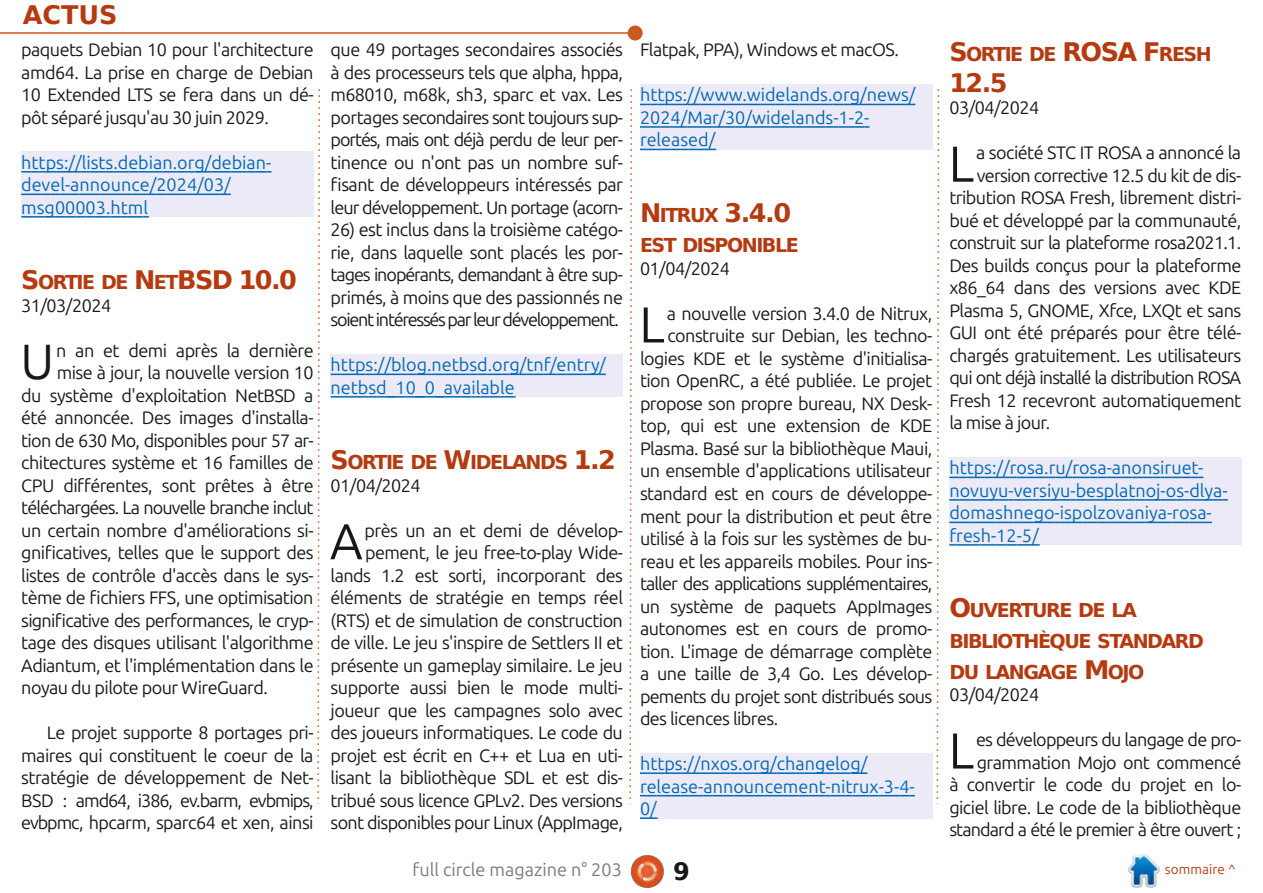
<style>
.page{position:relative;width:1263px;height:893px;background:#fff}
.page>*{position:absolute;margin:0;border:0;box-sizing:border-box;transform-origin:0 0}
.t1{font:50.4px "Ubuntu";color:#181715}
.t2{font:49.35px "Ubuntu";color:#181715}
.t3{font:700 25.5px "DejaVu Sans";letter-spacing:-.03em;color:#b53a10}
.t4{font:700 24px "DejaVu Sans";color:#181715}
.t5{font:700 19.2px/30.6px "DejaVu Sans";letter-spacing:-.08em;color:#b53a10}
.t6{font:18px/22.5px "Ubuntu";letter-spacing:-.03em;color:#181715;text-align:justify}
.t7{font:18px/22.5px "Ubuntu";color:#0068b2}
.t8{font:18px "Ubuntu";letter-spacing:-.05em;color:#181715}
.t9{font:18px "Ubuntu";color:#79797f}
.t10{font:13.5px "Ubuntu";color:#b53a10}
.s1{font-size:19.2px}
.s2{font-size:25.5px}
</style>
<div class="page">
<img style="left:631px;top:855px;width:33px;height:33px">
<img style="left:1128px;top:855px;width:32px;height:32px">
<hr style="left:0;top:32px;width:635px;height:2px;background:#cd581e">
<div style="left:628px;top:25px;width:15px;height:15px;background:#cd581e;border-radius:50%"></div>
<svg style="left:629px;top:89px;width:4px;height:715px"></svg>
<svg style="left:317px;top:89px;width:3px;height:715px"></svg>
<svg style="left:936px;top:89px;width:4px;height:715px"></svg>
<div style="left:21px;top:152px;width:293px;height:65px;background:#ebeaf6"></div>
<div style="left:331px;top:354px;width:292px;height:43px;background:#ebeaf6"></div>
<div style="left:640px;top:84px;width:292px;height:66px;background:#ebeaf6"></div>
<div style="left:640px;top:753px;width:292px;height:65px;background:#ebeaf6"></div>
<div style="left:949px;top:457px;width:293px;height:88px;background:#ebeaf6"></div>
<svg style="left:21px;top:171px;width:250px;height:2px"></svg>
<svg style="left:21px;top:194px;width:210px;height:1px"></svg>
<svg style="left:21px;top:216px;width:128px;height:2px"></svg>
<svg style="left:331px;top:374px;width:275px;height:1px"></svg>
<svg style="left:331px;top:396px;width:185px;height:2px"></svg>
<svg style="left:640px;top:104px;width:275px;height:1px"></svg>
<svg style="left:640px;top:126px;width:229px;height:2px"></svg>
<svg style="left:640px;top:149px;width:76px;height:1px"></svg>
<svg style="left:640px;top:772px;width:227px;height:2px"></svg>
<svg style="left:640px;top:795px;width:275px;height:1px"></svg>
<svg style="left:640px;top:817px;width:18px;height:2px"></svg>
<svg style="left:949px;top:477px;width:254px;height:1px"></svg>
<svg style="left:949px;top:499px;width:279px;height:2px"></svg>
<svg style="left:949px;top:522px;width:263px;height:1px"></svg>
<svg style="left:949px;top:544px;width:91px;height:2px"></svg>
<h3 class="t3" style="left:23px;top:0;width:97px">ACTUS</h3>
<p class="t6" style="left:21px;top:38px;width:294px">paquets Debian 10 pour l'architecture amd64. La prise en charge de Debian 10 Extended LTS se fera dans un dé&shy;pôt séparé jusqu'au 30 juin 2029.</p>
<p class="t7" style="left:21px;top:151px;width:252px">https://lists.debian.org/debian&shy;devel-announce/2024/03/ msg00003.html</p>
<h3 class="t3" style="left:21px;top:266px;width:277px">S<span class="s1">ORTIE DE</span> N<span class="s1">ET</span>BSD 10.0</h3>
<p class="t6" style="left:21px;top:294px;width:91px">31/03/2024</p>
<h2 class="t2" style="left:21px;top:332px;width:35px">U</h2>
<p class="t6" style="left:56px;top:339px;width:259px">n an et demi après la dernière</p>
<p class="t6" style="left:57px;top:361px;width:258px">mise à jour, la nouvelle version 10</p>
<p class="t6" style="left:21px;top:384px;width:294px">du système d'exploitation NetBSD a</p>
<p class="t6" style="left:21px;top:406px;width:294px">été annoncée. Des images d'installa-</p>
<p class="t6" style="left:21px;top:429px;width:294px">tion de 630 Mo, disponibles pour 57 ar-</p>
<p class="t6" style="left:21px;top:451px;width:294px">chitectures système et 16 familles de</p>
<p class="t6" style="left:21px;top:474px;width:294px">CPU différentes, sont prêtes à être</p>
<p class="t8" style="left:21px;top:497px;width:294px">téléchargées. La nouvelle branche inclut</p>
<p class="t6" style="left:21px;top:519px;width:294px">un certain nombre d'améliorations si-</p>
<p class="t6" style="left:21px;top:541px;width:294px">gnificatives, telles que le support des</p>
<p class="t6" style="left:21px;top:564px;width:294px">listes de contrôle d'accès dans le sys-</p>
<p class="t6" style="left:21px;top:586px;width:294px">tème de fichiers FFS, une optimisation</p>
<p class="t6" style="left:21px;top:609px;width:294px">significative des performances, le cryp-</p>
<p class="t6" style="left:21px;top:631px;width:294px">tage des disques utilisant l'algorithme</p>
<p class="t6" style="left:21px;top:654px;width:294px">Adiantum, et l'implémentation dans le</p>
<p class="t6" style="left:21px;top:676px;width:248px">noyau du pilote pour WireGuard.</p>
<p class="t6" style="left:21px;top:721px;width:294px;text-indent:26px">Le projet supporte 8 portages pri&shy;maires qui constituent le coeur de la stratégie de développement de Net-BSD : amd64, i386, ev.barm, evbmips, evbpmc, hpcarm, sparc64 et xen, ainsi</p>
<p class="t6" style="left:331px;top:38px;width:294px">que 49 portages secondaires associés à des processeurs tels que alpha, hppa, m68010, m68k, sh3, sparc et vax. Les portages secondaires sont toujours sup&shy;portés, mais ont déjà perdu de leur per&shy;tinence ou n'ont pas un nombre suf&shy;fisant de développeurs intéressés par leur développement. Un portage (acorn-</p>
<p class="t6" style="left:331px;top:218px;width:294px">26) est inclus dans la troisième catégo&shy;rie, dans laquelle sont placés les por&shy;tages inopérants, demandant à être sup&shy;primés, à moins que des passionnés ne soient intéressés parleurdéveloppement.</p>
<p class="t7" style="left:331px;top:353px;width:277px">https://blog.netbsd.org/tnf/entry/ netbsd_10_0_available</p>
<p class="t5" style="left:331px;top:447px;width:287px"><span class="s2">S</span>ORTIE DE <span class="s2">W</span>IDELANDS <span class="s2">1.2</span></p>
<p class="t6" style="left:331px;top:474px;width:91px">01/04/2024</p>
<h1 class="t1" style="left:330px;top:512px;width:34px">A</h1>
<p class="t6" style="left:331px;top:519px;width:294px;text-align:right">près un an et demi de dévelop&shy;pement, le jeu free-to-play Wide&shy;lands 1.2 est sorti, incorporant des éléments de stratégie en temps réel (RTS) et de simulation de construction de ville. Le jeu s'inspire de Settlers II et présente un gameplay similaire. Le jeu supporte aussi bien le mode multi&shy;joueur que les campagnes solo avec des joueurs informatiques. Le code du projet est écrit en C++ et Lua en uti&shy;lisant la bibliothèque SDL et est dis&shy;tribué sous licence GPLv2. Des versions sont disponibles pour Linux (AppImage,</p>
<p class="t6" style="left:640px;top:38px;width:261px">Flatpak, PPA), Windows et macOS.</p>
<p class="t7" style="left:640px;top:83px;width:277px">https://www.widelands.org/news/<br>2024/Mar/30/widelands-1-2- released/</p>
<h3 class="t3" style="left:640px;top:198px;width:153px">N<span class="s1">ITRUX</span> 3.4.0</h3>
<p class="t5" style="left:640px;top:231px;width:160px">EST DISPONIBLE</p>
<p class="t6" style="left:640px;top:257px;width:91px">01/04/2024</p>
<h1 class="t1" style="left:639px;top:295px;width:27px">L</h1>
<p class="t6" style="left:667px;top:302px;width:267px">a nouvelle version 3.4.0 de Nitrux,</p>
<p class="t6" style="left:667px;top:325px;width:266px">construite sur Debian, les techno-</p>
<p class="t6" style="left:640px;top:347px;width:294px">logies KDE et le système d'initialisa-</p>
<p class="t6" style="left:640px;top:370px;width:294px">tion OpenRC, a été publiée. Le projet</p>
<p class="t6" style="left:640px;top:392px;width:294px">propose son propre bureau, NX Desk-</p>
<p class="t6" style="left:640px;top:415px;width:294px">top, qui est une extension de KDE</p>
<p class="t6" style="left:640px;top:437px;width:294px">Plasma. Basé sur la bibliothèque Maui,</p>
<p class="t6" style="left:640px;top:460px;width:294px">un ensemble d'applications utilisateur</p>
<p class="t6" style="left:640px;top:482px;width:294px">standard est en cours de développe-</p>
<p class="t6" style="left:640px;top:505px;width:294px">ment pour la distribution et peut être</p>
<p class="t6" style="left:640px;top:527px;width:294px">utilisé à la fois sur les systèmes de bu-</p>
<p class="t6" style="left:640px;top:550px;width:294px">reau et les appareils mobiles. Pour ins-</p>
<p class="t8" style="left:640px;top:573px;width:294px">taller des applications supplémentaires,</p>
<p class="t6" style="left:640px;top:595px;width:294px">un système de paquets AppImages</p>
<p class="t6" style="left:640px;top:617px;width:294px">autonomes est en cours de promo-</p>
<p class="t6" style="left:640px;top:640px;width:294px">tion. L'image de démarrage complète</p>
<p class="t6" style="left:640px;top:662px;width:294px">a une taille de 3,4 Go. Les dévelop-</p>
<p class="t6" style="left:640px;top:685px;width:294px">pements du projet sont distribués sous</p>
<p class="t6" style="left:640px;top:707px;width:140px">des licences libres.</p>
<p class="t7" style="left:640px;top:752px;width:276px">https://nxos.org/changelog/ release-announcement-nitrux-3-4-<br>0/</p>
<p class="t5" style="left:949px;top:39px;width:264px"><span class="s2">S</span>ORTIE DE <span class="s2">ROSA F</span>RESH</p>
<h3 class="t3" style="left:949px;top:68px;width:60px">12.5</h3>
<p class="t6" style="left:949px;top:96px;width:91px">03/04/2024</p>
<h1 class="t1" style="left:949px;top:135px;width:27px">L</h1>
<p class="t6" style="left:976px;top:141px;width:267px">a société STC IT ROSA a annoncé la</p>
<p class="t6" style="left:977px;top:164px;width:266px">version corrective 12.5 du kit de dis-</p>
<p class="t6" style="left:949px;top:186px;width:293px">tribution ROSA Fresh, librement distri-</p>
<p class="t6" style="left:949px;top:209px;width:293px">bué et développé par la communauté,</p>
<p class="t6" style="left:949px;top:231px;width:293px">construit sur la plateforme rosa2021.1.</p>
<p class="t6" style="left:949px;top:254px;width:293px">Des builds conçus pour la plateforme</p>
<p class="t6" style="left:949px;top:276px;width:293px">x86_64 dans des versions avec KDE</p>
<p class="t6" style="left:949px;top:299px;width:293px">Plasma 5, GNOME, Xfce, LXQt et sans</p>
<p class="t6" style="left:949px;top:321px;width:293px">GUI ont été préparés pour être télé-</p>
<p class="t6" style="left:949px;top:344px;width:293px">chargés gratuitement. Les utilisateurs</p>
<p class="t8" style="left:949px;top:367px;width:293px">qui ont déjà installé la distribution ROSA</p>
<p class="t6" style="left:949px;top:389px;width:293px">Fresh 12 recevront automatiquement</p>
<p class="t6" style="left:949px;top:411px;width:102px">la mise à jour.</p>
<p class="t7" style="left:949px;top:456px;width:280px">https://rosa.ru/rosa-anonsiruet&shy;novuyu-versiyu-besplatnoj-os-dlya&shy;domashnego-ispolzovaniya-rosa&shy;fresh-12-5/</p>
<p class="t5" style="left:949px;top:595px;width:256px"><span class="s2">O</span>UVERTURE DE LA<br>BIBLIOTHÈQUE STANDARD<br>DU LANGAGE <span class="s2">M</span>OJO</p>
<p class="t6" style="left:949px;top:683px;width:91px">03/04/2024</p>
<h1 class="t1" style="left:949px;top:721px;width:27px">L</h1>
<p class="t6" style="left:949px;top:728px;width:293px;text-align:right">es développeurs du langage de pro&shy;grammation Mojo ont commencé<br>à convertir le code du projet en lo&shy;giciel libre. Le code de la bibliothèque standard a été le premier à être ouvert ;</p>
<p class="t9" style="left:412px;top:859px;width:211px">full circle magazine n° 203</p>
<h3 class="t4" style="left:673px;top:858px;width:18px">9</h3>
<p class="t10" style="left:1165px;top:862px;width:72px">sommaire ^</p>
</div>
